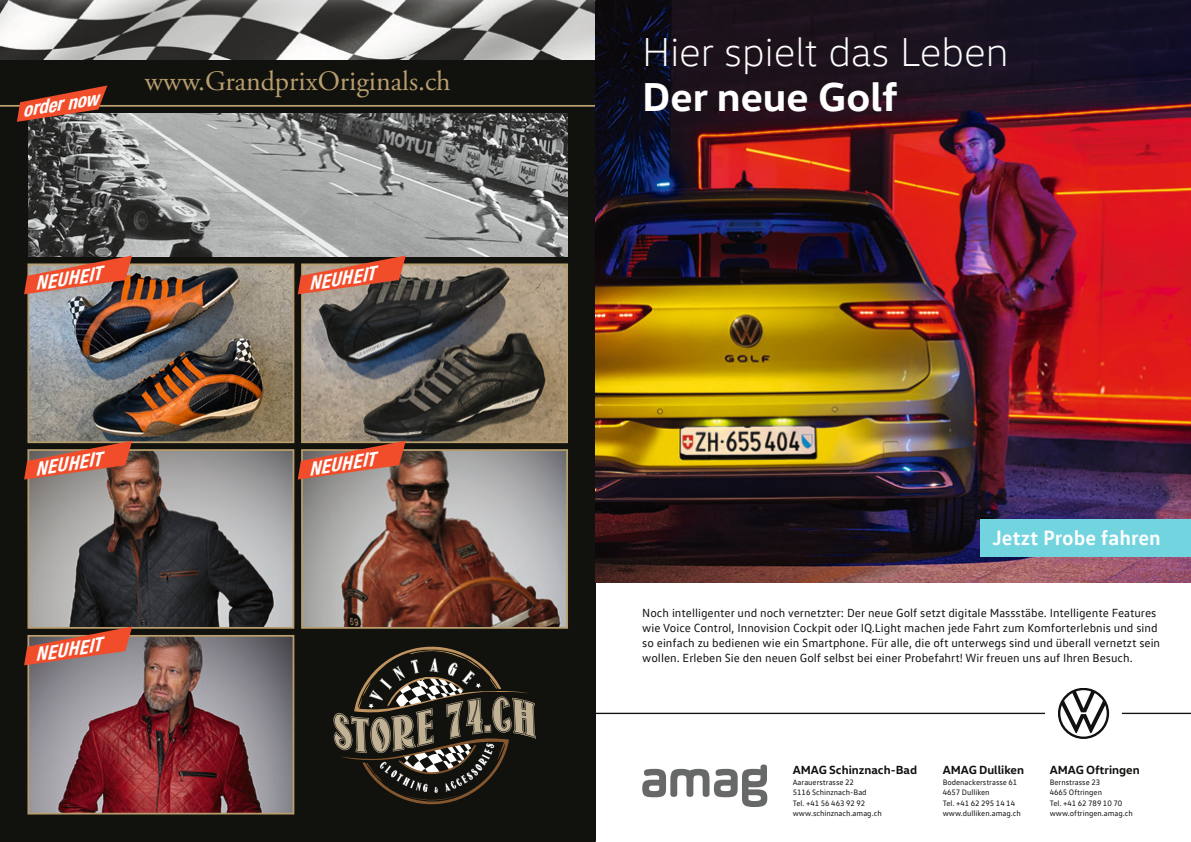
<style>
.page{position:relative;width:1191px;height:842px;background:#fff}
.page>*{position:absolute;margin:0;border:0;box-sizing:border-box;transform-origin:0 0}
.t1{font:300 41.1px "VW Head";color:#fff}
.t2{font:700 41.1px "VW Head";color:#fff}
.t3{font:28px "Adobe Garamond Pro";color:#b89d6e}
.t4{font:700 21.1px "VW Text";color:#fff}
.t5{font:italic 700 condensed 19px "Helvetica Neue";color:#fff}
.t6{font:12px/15px "VW Text";color:#11110f}
.t7{font:700 12px "VW Head";color:#11110f}
.t8{font:8px/10.6px "VW Text";color:#11110f}
</style>
<div class="page">
<div style="left:0;top:0;width:595px;height:105px;background:#11110d"></div>
<div style="left:0;top:106px;width:595px;height:736px;background:#11110d"></div>
<img style="left:28px;top:113px;width:539px;height:144px">
<img style="left:304px;top:266px;width:261px;height:174px">
<div style="left:301px;top:263px;width:267px;height:180px;border:2px solid #b89d6e"></div>
<img style="left:30px;top:266px;width:261px;height:174px">
<div style="left:27px;top:263px;width:267px;height:180px;border:2px solid #b89d6e"></div>
<img style="left:304px;top:452px;width:261px;height:174px">
<div style="left:301px;top:449px;width:267px;height:180px;border:2px solid #b89d6e"></div>
<img style="left:30px;top:452px;width:261px;height:174px">
<div style="left:27px;top:449px;width:267px;height:180px;border:2px solid #b89d6e"></div>
<img style="left:30px;top:638px;width:261px;height:173px">
<div style="left:27px;top:635px;width:267px;height:179px;border:2px solid #b89d6e"></div>
<svg style="left:333px;top:646px;width:203px;height:158px"></svg>
<svg style="left:298px;top:255px;width:108px;height:39px;background:#ae5741"></svg>
<svg style="left:24px;top:255px;width:108px;height:39px;background:#ae5742"></svg>
<img style="left:0;top:0;width:595px;height:60px">
<svg style="left:24px;top:441px;width:108px;height:38px;background:#b0543d"></svg>
<svg style="left:24px;top:626px;width:108px;height:39px;background:#ad5744"></svg>
<svg style="left:298px;top:441px;width:108px;height:38px;background:#b15740"></svg>
<hr style="left:0;top:105px;width:595px;height:2px;background:#b89d6e">
<svg style="left:17px;top:85px;width:90px;height:37px"></svg>
<img style="left:595px;top:0;width:596px;height:582px">
<div style="left:980px;top:519px;width:211px;height:38px;background:#72d4df"></div>
<hr style="left:595px;top:713px;width:596px;height:1px;background:#11110f">
<div style="left:1045px;top:675px;width:76px;height:77px;background:#fff"></div>
<svg style="left:1058px;top:688px;width:51px;height:51px"></svg>
<svg style="left:642px;top:764px;width:125px;height:43px"></svg>
<svg style="left:595px;top:0;width:12px;height:1px"></svg>
<h3 class="t5" style="left:20px;top:99px;width:78px;rotate:-9deg">order now</h3>
<h2 class="t3" style="left:145px;top:65px;width:307px">www.GrandprixOriginals.ch</h2>
<h3 class="t5" style="left:33px;top:272px;width:69px;rotate:-9deg">NEUHEIT</h3>
<h3 class="t5" style="left:306px;top:272px;width:69px;rotate:-9deg">NEUHEIT</h3>
<h3 class="t5" style="left:33px;top:458px;width:69px;rotate:-9deg">NEUHEIT</h3>
<h3 class="t5" style="left:33px;top:643px;width:69px;rotate:-9deg">NEUHEIT</h3>
<h3 class="t5" style="left:306px;top:458px;width:69px;rotate:-9deg">NEUHEIT</h3>
<h1 class="t1" style="left:642px;top:28px;width:368px">Hier spielt das Le ben</h1>
<h1 class="t2" style="left:642px;top:70px;width:257px">Der neue Golf</h1>
<h3 class="t4" style="left:992px;top:524px;width:170px">Jetzt Probe fahren</h3>
<p class="t6" style="left:642px;top:605px;width:519px">Noch in tel li gen ter und noch ver netz ter: Der neu e Golf setzt di gi ta le Mass stä be. In tel li gen te Features wie Voice Control, In novi sion Cock pit od er IQ.Light ma chen je de Fahrt zum Kom fort er leb nis und sind so einfach zu be die nen wie ein Smart phone. Für al le, die oft unterwegs sind und überall ver netzt sein wol len. Er leben Sie den neuen Golf selbst bei ei ner Pro be fahrt! Wir freuen uns auf Ih ren Besuch.</p>
<p class="t7" style="left:793px;top:762px;width:126px">AMAG Schinznach-Bad</p>
<p class="t8" style="left:793px;top:776px;width:90px">Aarauerstrasse 22<br>5116 Schinznach-Bad<br>Tel. +41 56 463 92 92 www.schinznach.amag.ch</p>
<p class="t7" style="left:942px;top:762px;width:83px">AMAG Dulliken</p>
<p class="t8" style="left:942px;top:776px;width:80px">Bodenackerstrasse 61<br>4657 Dulliken<br>Tel. +41 62 295 14 14 www.dulliken.amag.ch</p>
<p class="t7" style="left:1049px;top:762px;width:91px">AMAG Oftringen</p>
<p class="t8" style="left:1049px;top:776px;width:85px">Bernstrasse 23<br>4665 Oftringen<br>Tel. +41 62 789 10 70 www.oftringen.amag.ch</p>
</div>
